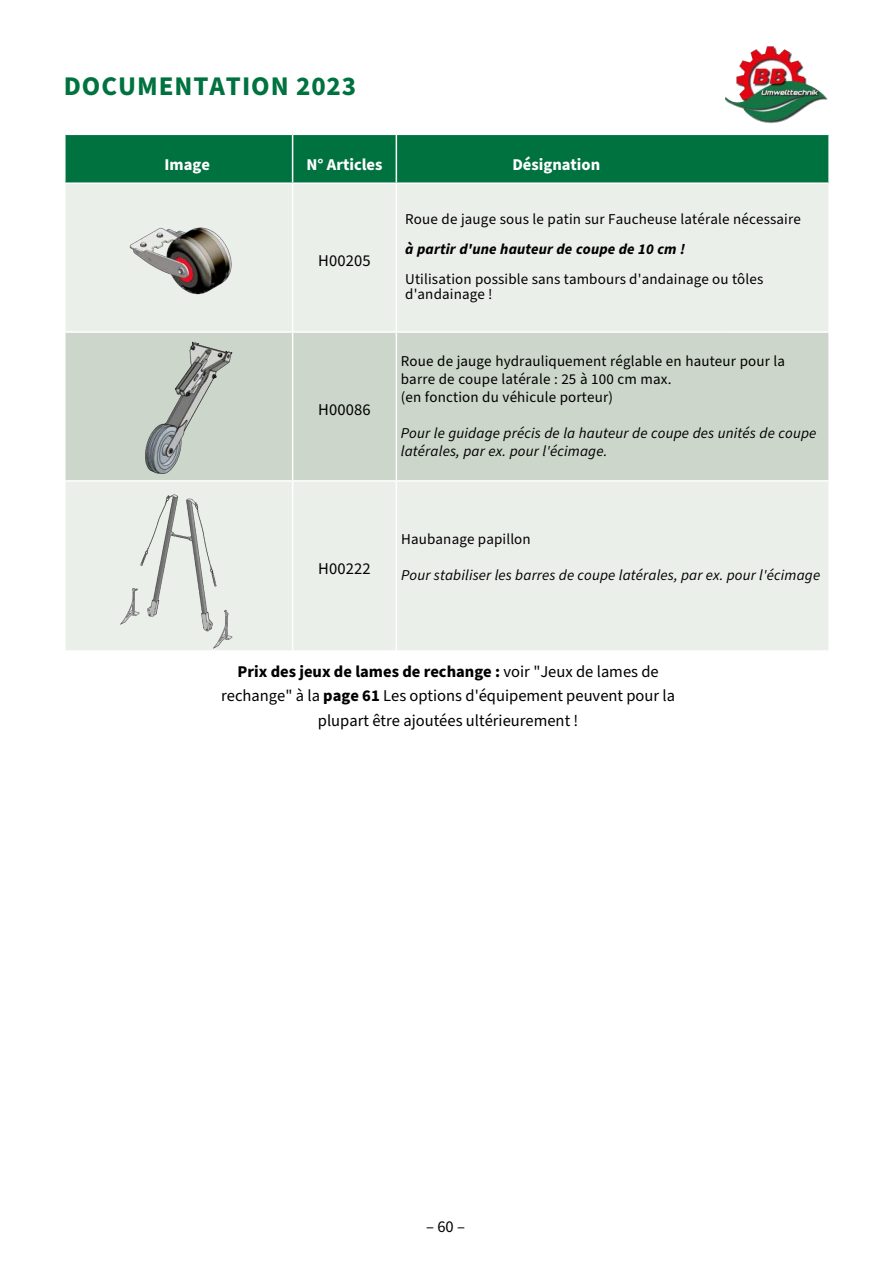
<style>
.page{position:relative;width:893px;height:1263px;background:#fff}
.page>*{position:absolute;margin:0;border:0;box-sizing:border-box;transform-origin:0 0}
.t1{font:700 27px "Source Sans Pro";letter-spacing:.035em;color:#007240}
.Tabellen-Text{font:16.5px/24.6px "Source Sans Pro";color:#000;text-align:center}
.Sub-Headline_Tabelle{font:700 16.5px "Source Sans Pro";color:#fff}
.t2{font:15px/18px "Source Sans Pro";letter-spacing:.01em;color:#000}
.t3{font:italic 15px/18.1px "Source Sans Pro";letter-spacing:.01em;color:#000}
.t4{font:italic 700 15px "Source Sans Pro";letter-spacing:.01em;color:#000}
.s1{font-weight:700}
</style>
<div class="page">
<img style="left:725px;top:46px;width:103px;height:78px">
<div style="left:66px;top:135px;width:762px;height:47px;background:#007240"></div>
<div style="left:66px;top:184px;width:762px;height:466px;background:#ebefea"></div>
<div style="left:66px;top:333px;width:762px;height:147px;background:#ccd6ca"></div>
<hr style="left:292px;top:135px;width:1px;height:47px;background:#fff">
<hr style="left:396px;top:135px;width:1px;height:47px;background:#fff">
<hr style="left:292px;top:184px;width:1px;height:147px;background:#fff">
<hr style="left:396px;top:184px;width:1px;height:147px;background:#fff">
<hr style="left:66px;top:331px;width:227px;height:2px;background:#fff">
<hr style="left:293px;top:331px;width:103px;height:2px;background:#fff">
<hr style="left:292px;top:333px;width:1px;height:147px;background:#fff">
<hr style="left:396px;top:331px;width:326px;height:2px;background:#fff">
<hr style="left:396px;top:333px;width:1px;height:147px;background:#fff">
<hr style="left:722px;top:331px;width:106px;height:2px;background:#fff">
<hr style="left:66px;top:480px;width:227px;height:2px;background:#fff">
<hr style="left:293px;top:480px;width:103px;height:2px;background:#fff">
<hr style="left:292px;top:482px;width:1px;height:168px;background:#fff">
<hr style="left:396px;top:480px;width:326px;height:2px;background:#fff">
<hr style="left:396px;top:482px;width:1px;height:168px;background:#fff">
<hr style="left:722px;top:480px;width:106px;height:2px;background:#fff">
<img style="left:118px;top:215px;width:122px;height:88px">
<img style="left:125px;top:316px;width:121px;height:164px">
<img style="left:112px;top:490px;width:128px;height:159px">
<h1 class="t1" style="left:64px;top:70px;width:294px">DOCUMENTATION 2023</h1>
<p class="Sub-Headline_Tabelle" style="left:165px;top:155px;width:47px">Image</p>
<p class="Sub-Headline_Tabelle" style="left:306px;top:155px;width:78px">N° Articles</p>
<p class="Sub-Headline_Tabelle" style="left:512px;top:155px;width:89px">Désignation</p>
<p class="Tabellen-Text" style="left:318px;top:248px;width:54px">H00205</p>
<p class="Tabellen-Text" style="left:318px;top:397px;width:54px">H00086</p>
<p class="Tabellen-Text" style="left:318px;top:556px;width:54px">H00222</p>
<p class="t2" style="left:405px;top:210px;width:397px">Roue de jauge sous le patin sur Faucheuse latérale nécessaire</p>
<p class="t4" style="left:405px;top:240px;width:282px">à partir d'une hauteur de coupe de 10 cm !</p>
<p class="t2" style="left:405px;top:272px;width:360px;line-height:15px">Utilisation possible sans tambours d'andainage ou tôles d'andainage !</p>
<p class="t2" style="left:401px;top:351px;width:386px">Roue de jauge hydrauliquement réglable en hauteur pour la barre de coupe latérale : 25 à 100 cm max.<br>(en fonction du véhicule porteur)</p>
<p class="t3" style="left:401px;top:424px;width:417px">Pour le guidage précis de la hauteur de coupe des unités de coupe latérales, par ex. pour l'écimage.</p>
<p class="t2" style="left:401px;top:530px;width:131px">Haubanage papillon</p>
<p class="t3" style="left:401px;top:566px;width:421px">Pour stabiliser les barres de coupe latérales, par ex. pour l'écimage</p>
<p class="Tabellen-Text" style="left:221px;top:659px;width:455px"><span class="s1">Prix des jeux de lames de rechange :</span> voir "Jeux de lames de rechange" à la <span class="s1">page 61</span> Les options d'équipement peuvent pour la plupart être ajoutées ultérieurement !</p>
<p class="Tabellen-Text" style="left:426px;top:1214px;width:40px">–60 –</p>
</div>
